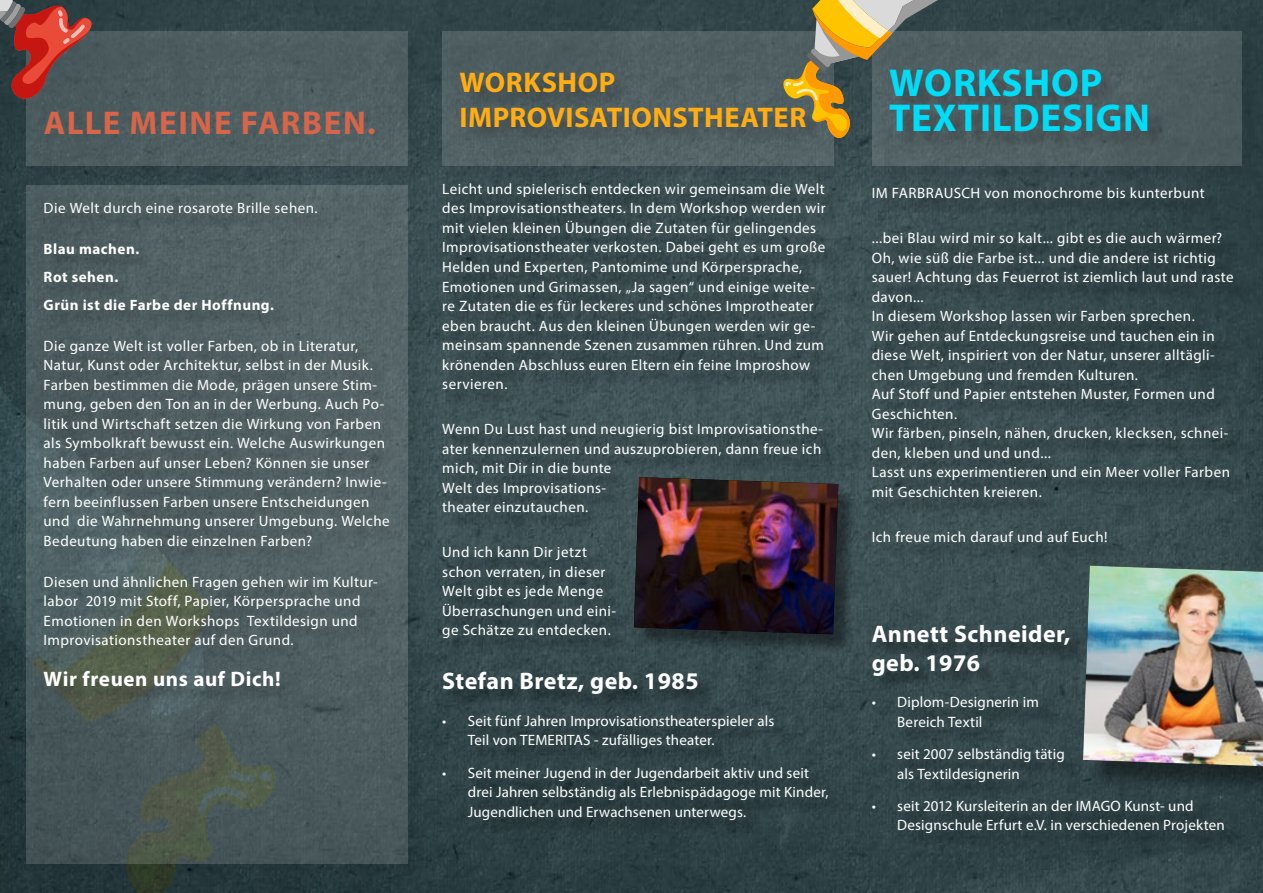
<style>
.page{position:relative;width:1263px;height:893px;background:#fff}
.page>*{position:absolute;margin:0;border:0;box-sizing:border-box;transform-origin:0 0}
.Absatzformat_5{font:700 39px "Myriad Pro";letter-spacing:.02em;color:#00ddf8}
.Fließtext{font:700 33px "Myriad Pro";letter-spacing:.05em;color:#d66549}
.Absatzformat_5-2{font:700 28.5px/34.5px "Myriad Pro";letter-spacing:.015em;color:#ffad12}
.Absatzformat_3{font:700 24px/28.8px "Myriad Pro";letter-spacing:.02em;color:#fff}
.Fließtext-2{font:700 21px "Myriad Pro";letter-spacing:.03em;color:#fff}
.Fließtext-3{font:15px/19.5px "Myriad Pro";letter-spacing:.03em;color:#fff}
.Fließtext-4{font:15px/19.5px "Myriad Pro";letter-spacing:.01em;color:#fff}
.Fließtext-5{font:700 15px "Myriad Pro";letter-spacing:.035em;color:#fff}
</style>
<div class="page">
<img style="left:0;top:0;width:1263px;height:893px">
<svg style="left:0;top:375px;width:283px;height:518px;background:#2b3e42"></svg>
<div style="left:30px;top:188px;width:396px;height:693px;background:#000;opacity:.4"></div>
<svg style="left:27px;top:185px;width:381px;height:678px;background:#4f5d5f"></svg>
<div style="left:445px;top:186px;width:401px;height:652px;background:#000;opacity:.4"></div>
<div style="left:874px;top:189px;width:377px;height:663px;background:#000;opacity:.4"></div>
<div style="left:1087px;top:569px;width:176px;height:229px;background:#000;opacity:.41"></div>
<img style="left:1083px;top:566px;width:180px;height:200px">
<div style="left:637px;top:480px;width:221px;height:173px;background:#000;opacity:.41"></div>
<img style="left:634px;top:477px;width:204px;height:157px">
<div style="left:446px;top:35px;width:406px;height:149px;background:#394b4f"></div>
<div style="left:442px;top:32px;width:391px;height:134px;background:#4e5e61"></div>
<div style="left:875px;top:35px;width:385px;height:149px;background:#314347"></div>
<div style="left:872px;top:32px;width:370px;height:134px;background:#4d5c5f"></div>
<div style="left:30px;top:35px;width:396px;height:149px;background:#33464a"></div>
<div style="left:27px;top:32px;width:381px;height:134px;background:#4e5d60"></div>
<svg style="left:0;top:0;width:95px;height:100px"></svg>
<svg style="left:780px;top:0;width:195px;height:144px"></svg>
<p class="Absatzformat_5-2" style="left:459px;top:64px;width:348px">WORKSHOP<br>IMPROVISATIONSTHEATER</p>
<p class="Absatzformat_5" style="left:889px;top:58px;width:215px">WORKSHOP</p>
<p class="Fließtext" style="left:44px;top:102px;width:333px">ALLE MEINE FARBEN.</p>
<p class="Absatzformat_5" style="left:889px;top:92px;width:262px">TEXTILDESIGN</p>
<p class="Fließtext-3" style="left:44px;top:198px;width:276px">Die Welt durch eine rosarote Brille sehen.</p>
<p class="Fließtext-5" style="left:44px;top:239px;width:97px">Blau machen.</p>
<p class="Fließtext-5" style="left:44px;top:267px;width:76px">Rot sehen.</p>
<p class="Fließtext-5" style="left:44px;top:295px;width:232px">Grün ist die Farbe der Hoffnung.</p>
<p class="Fließtext-3" style="left:44px;top:336px;width:348px">Die ganze Welt ist voller Farben, ob in Literatur, Natur, Kunst oder Architektur, selbst in der Musik.<br>Farben bestimmen die Mode, prägen unsere Stim&shy;mung, geben den Ton an in der Werbung. Auch Po&shy;litik und Wirtschaft setzen die Wirkung von Farben als Symbolkraft bewusst ein. Welche Auswirkungen haben Farben auf unser Leben? Können sie unser Verhalten oder unsere Stimmung verändern? Inwie&shy;fern beeinflussen Farben unsere Entscheidungen und die Wahrnehmung unserer Umgebung. Welche Bedeutung haben die einzelnen Farben?</p>
<p class="Fließtext-3" style="left:44px;top:571px;width:335px">Diesen und ähnlichen Fragen gehen wir im Kultur&shy;labor 2019 mit Stoff, Papier, Körpersprache und Emotionen in den Workshops Textildesign und Improvisationstheater auf den Grund.</p>
<p class="Fließtext-2" style="left:44px;top:665px;width:239px">Wir freuen uns auf Dich!</p>
<p class="Fließtext-3" style="left:442px;top:179px;width:385px">Leicht und spielerisch entdecken wir gemeinsam die Welt des Improvisationstheaters. In dem Workshop werden wir mit vielen kleinen Übungen die Zutaten für gelingendes Improvisationstheater verkosten. Dabei geht es um große Helden und Experten, Pantomime und Körpersprache, Emotionen und Grimassen, „Ja sagen“ und einige weite&shy;re Zutaten die es für leckeres und schönes Improtheater eben braucht. Aus den kleinen Übungen werden wir ge&shy;meinsam spannende Szenen zusammen rühren. Und zum krönenden Abschluss euren Eltern ein feine Improshow servieren.</p>
<p class="Fließtext-3" style="left:442px;top:419px;width:382px">Wenn Du Lust hast und neugierig bist Improvisationsthe&shy;ater kennenzulernen und auszuprobieren, dann freue ich mich, mit Dir in die bunte<br>Welt des Improvisations-<br>theater einzutauchen.</p>
<p class="Fließtext-3" style="left:442px;top:542px;width:175px">Und ich kann Dir jetzt schon verraten, in dieser<br>Welt gibt es jede Menge<br>Überraschungen und eini&shy;ge Schätze zu entdecken.</p>
<p class="Absatzformat_3" style="left:442px;top:666px;width:258px">Stefan Bretz, geb. 1985</p>
<p class="Fließtext-4" style="left:468px;top:711px;width:308px;text-indent:-26px">• Seit fünf Jahren Improvisationstheaterspieler als<br>Teil von TEMERITAS - zufälliges theater.</p>
<p class="Fließtext-4" style="left:468px;top:763px;width:362px;text-indent:-26px">• Seit meiner Jugend in der Jugendarbeit aktiv und seit drei Jahren selbständig als Erlebnispädagoge mit Kinder,<br>Jugendlichen und Erwachsenen unterwegs.</p>
<p class="Fließtext-3" style="left:872px;top:183px;width:334px">IM FARBRAUSCH von monochrome bis kunterbunt</p>
<p class="Fließtext-3" style="left:872px;top:228px;width:363px">...bei Blau wird mir so kalt... gibt es die auch wärmer?<br>Oh, wie süß die Farbe ist... und die andere ist richtig sauer! Achtung das Feuerrot ist ziemlich laut und raste davon...<br>In diesem Workshop lassen wir Farben sprechen.<br>Wir gehen auf Entdeckungsreise und tauchen ein in diese Welt, inspiriert von der Natur, unserer alltägli&shy;chen Umgebung und fremden Kulturen.<br>Auf Stoff und Papier entstehen Muster, Formen und Geschichten.<br>Wir färben, pinseln, nähen, drucken, klecksen, schnei&shy;den, kleben und und und...<br>Lasst uns experimentieren und ein Meer voller Farben mit Geschichten kreieren.</p>
<p class="Fließtext-3" style="left:872px;top:527px;width:237px">Ich freue mich darauf und auf Euch!</p>
<p class="Absatzformat_3" style="left:872px;top:619px;width:200px">Annett Schneider, geb. 1976</p>
<p class="Fließtext-4" style="left:897px;top:692px;width:143px;text-indent:-26px">• Diplom-Designerin im<br>Bereich Textil</p>
<p class="Fließtext-4" style="left:897px;top:744px;width:169px;text-indent:-26px">• seit 2007 selbständig tätig als Textildesignerin</p>
<p class="Fließtext-4" style="left:897px;top:796px;width:329px;text-indent:-26px">• seit 2012 Kursleiterin an der IMAGO Kunst- und<br>Designschule Erfurt e.V. in verschiedenen Projekten</p>
</div>
